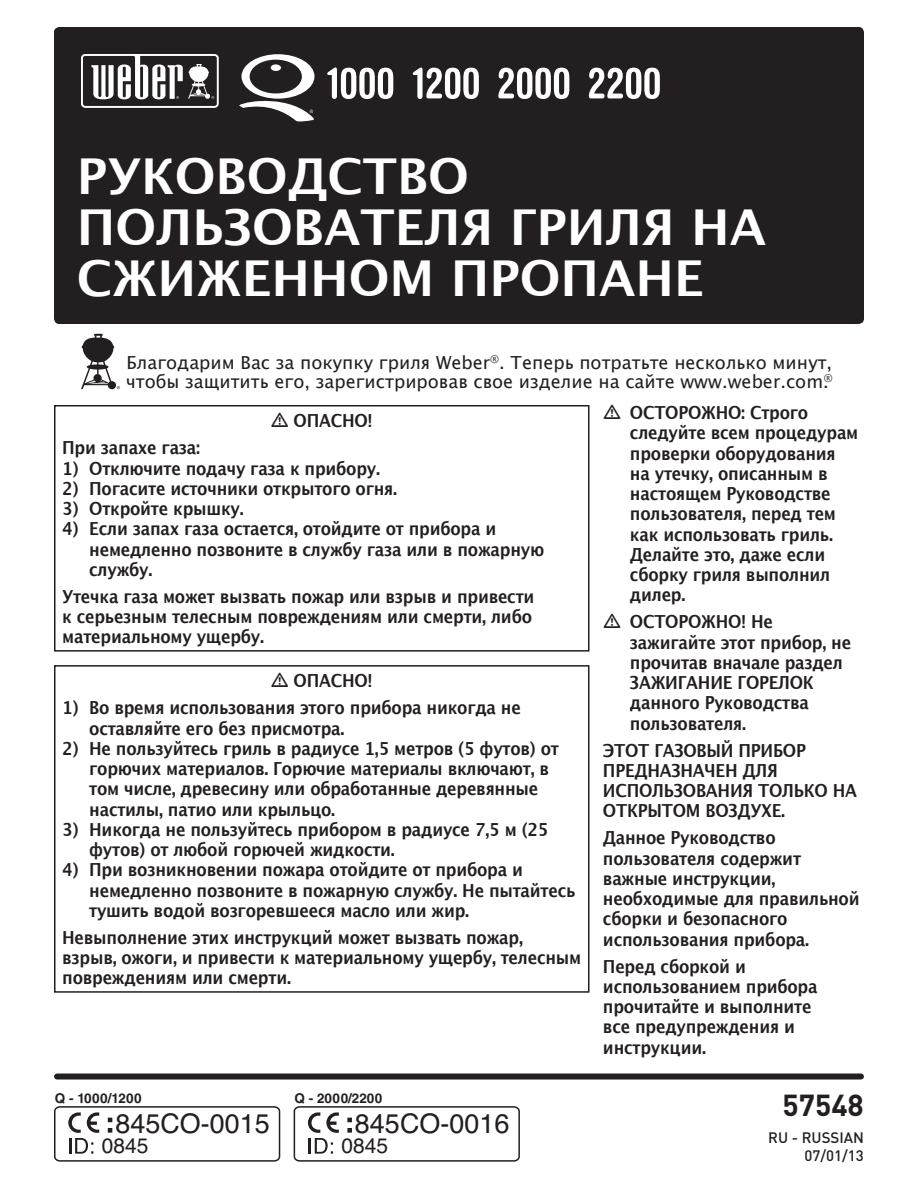
<style>
.page{position:relative;width:918px;height:1188px;background:#fff}
.page>*{position:absolute;margin:0;border:0;box-sizing:border-box;transform-origin:0 0}
.t1{font:700 49.5px/51px "Lucida Grande";color:#fff}
.t2{font:700 30px "DIN Pro";color:#231f20}
.t3{font:27px "Helvetica";color:#231f20}
.t4{font:21px "Helvetica";color:#231f20}
.t5{font:700 18px/20.2px "Lucida Grande";letter-spacing:-.015em;color:#231f20;scale:.9 1}
.t6{font:18px/19.5px "Lucida Grande";color:#231f20}
.t7{font:500 15px/18px "DIN Pro";color:#231f20;text-align:right}
.t8{font:700 13.5px "Helvetica LT Std";letter-spacing:.02em;color:#231f20}
</style>
<div class="page">
<div style="left:54px;top:27px;width:810px;height:297px;background:#231f20;border-radius:5px"></div>
<svg style="left:81px;top:334px;width:39px;height:55px"></svg>
<div style="left:54px;top:405px;width:536px;height:247px;border:2px solid #231f20"></div>
<div style="left:54px;top:665px;width:536px;height:328px;border:2px solid #231f20"></div>
<div style="left:57px;top:1074px;width:804px;height:6px;background:#231f20"></div>
<svg style="left:239px;top:54px;width:75px;height:68px"></svg>
<svg style="left:327px;top:67px;width:66px;height:32px"></svg>
<svg style="left:412px;top:67px;width:67px;height:32px"></svg>
<svg style="left:498px;top:68px;width:71px;height:31px"></svg>
<svg style="left:589px;top:68px;width:71px;height:31px"></svg>
<svg style="left:81px;top:54px;width:138px;height:54px"></svg>
<svg style="left:54px;top:1106px;width:226px;height:55px"></svg>
<svg style="left:294px;top:1106px;width:226px;height:55px"></svg>
<h1 class="t1" style="left:77px;top:151px;width:691px">РУКОВОДСТВО<br>ПОЛЬЗОВАТЕЛЯ ГРИЛЯ НА<br>СЖИЖЕННОМ ПРОПАНЕ</h1>
<p class="t6" style="left:126px;top:353px;width:708px">Благодарим Вас за покупку гриля Weber<sup>®</sup>. Теперь потратьте несколько минут, чтобы защитить его, зарегистрировав свое изделие на сайте www.weber.com.<sup>®</sup></p>
<p class="t5" style="left:294px;top:411px;width:89px">ОПАСНО!</p>
<p class="t5" style="left:62px;top:438px;width:155px">При запахе газа:</p>
<p class="t5" style="left:62px;top:458px;width:355px">1) Отключите подачу газа к прибору.</p>
<p class="t5" style="left:62px;top:478px;width:374px">2) Погасите источники открытого огня.</p>
<p class="t5" style="left:62px;top:498px;width:203px">3) Откройте крышку.</p>
<p class="t5" style="left:89px;top:519px;width:507px;text-indent:-27px">4) Если запах газа остается, отойдите от прибора и немедленно позвоните в службу газа или в пожарную службу.</p>
<p class="t5" style="left:62px;top:586px;width:526px">Утечка газа может вызвать пожар или взрыв и привести к серьезным телесным повреждениям или смерти, либо материальному ущербу.</p>
<p class="t5" style="left:294px;top:671px;width:89px">ОПАСНО!</p>
<p class="t5" style="left:89px;top:698px;width:481px;text-indent:-27px">1) Во время использования этого прибора никогда не оставляйте его без присмотра.</p>
<p class="t5" style="left:89px;top:738px;width:523px;text-indent:-27px">2) Не пользуйтесь гриль в радиусе 1,5 метров (5 футов) от горючих материалов. Горючие материалы включают, в том числе, древесину или обработанные деревянные настилы, патио или крыльцо.</p>
<p class="t5" style="left:89px;top:819px;width:512px;text-indent:-27px">3) Никогда не пользуйтесь прибором в радиусе 7,5 м (25 футов) от любой горючей жидкости.</p>
<p class="t5" style="left:89px;top:860px;width:542px;text-indent:-27px">4) При возникновении пожара отойдите от прибора и немедленно позвоните в пожарную службу. Не пытайтесь тушить водой возгоревшееся масло или жир.</p>
<p class="t5" style="left:62px;top:927px;width:578px">Невыполнение этих инструкций может вызвать пожар, взрыв, ожоги, и привести к материальному ущербу, телесным повреждениям или смерти.</p>
<p class="t5" style="left:630px;top:402px;width:255px">ОСТОРОЖНО: Строго следуйте всем процедурам проверки оборудования на утечку, описанным в настоящем Руководстве пользователя, перед тем как использовать гриль.<br>Делайте это, даже если сборку гриля выполнил дилер.</p>
<p class="t5" style="left:630px;top:612px;width:247px">ОСТОРОЖНО! Не зажигайте этот прибор, не прочитав вначале раздел<br>ЗАЖИГАНИЕ ГОРЕЛОК данного Руководства пользователя.</p>
<p class="t5" style="left:603px;top:740px;width:284px">ЭТОТ ГАЗОВЫЙ ПРИБОР<br>ПРЕДНАЗНАЧЕН ДЛЯ<br>ИСПОЛЬЗОВАНИЯ ТОЛЬКО НА<br>ОТКРЫТОМ ВОЗДУХЕ.</p>
<p class="t5" style="left:603px;top:828px;width:287px">Данное Руководство пользователя содержит важные инструкции, необходимые для правильной сборки и безопасного использования прибора.</p>
<p class="t5" style="left:603px;top:956px;width:240px">Перед сборкой и использованием прибора прочитайте и выполните все предупреждения и инструкции.</p>
<p class="t8" style="left:55px;top:1090px;width:88px">Q - 1000/1200</p>
<h3 class="t3" style="left:115px;top:1102px;width:156px">845CO-0015</h3>
<p class="t4" style="left:102px;top:1129px;width:48px">0845</p>
<p class="t8" style="left:295px;top:1090px;width:89px">Q - 2000/2200</p>
<h3 class="t3" style="left:355px;top:1102px;width:156px">845CO-0016</h3>
<p class="t4" style="left:342px;top:1129px;width:48px">0845</p>
<h2 class="t2" style="left:782px;top:1080px;width:83px">57548</h2>
<p class="t7" style="left:768px;top:1127px;width:97px">RU - RUSSIAN<br>07/01/13</p>
</div>
